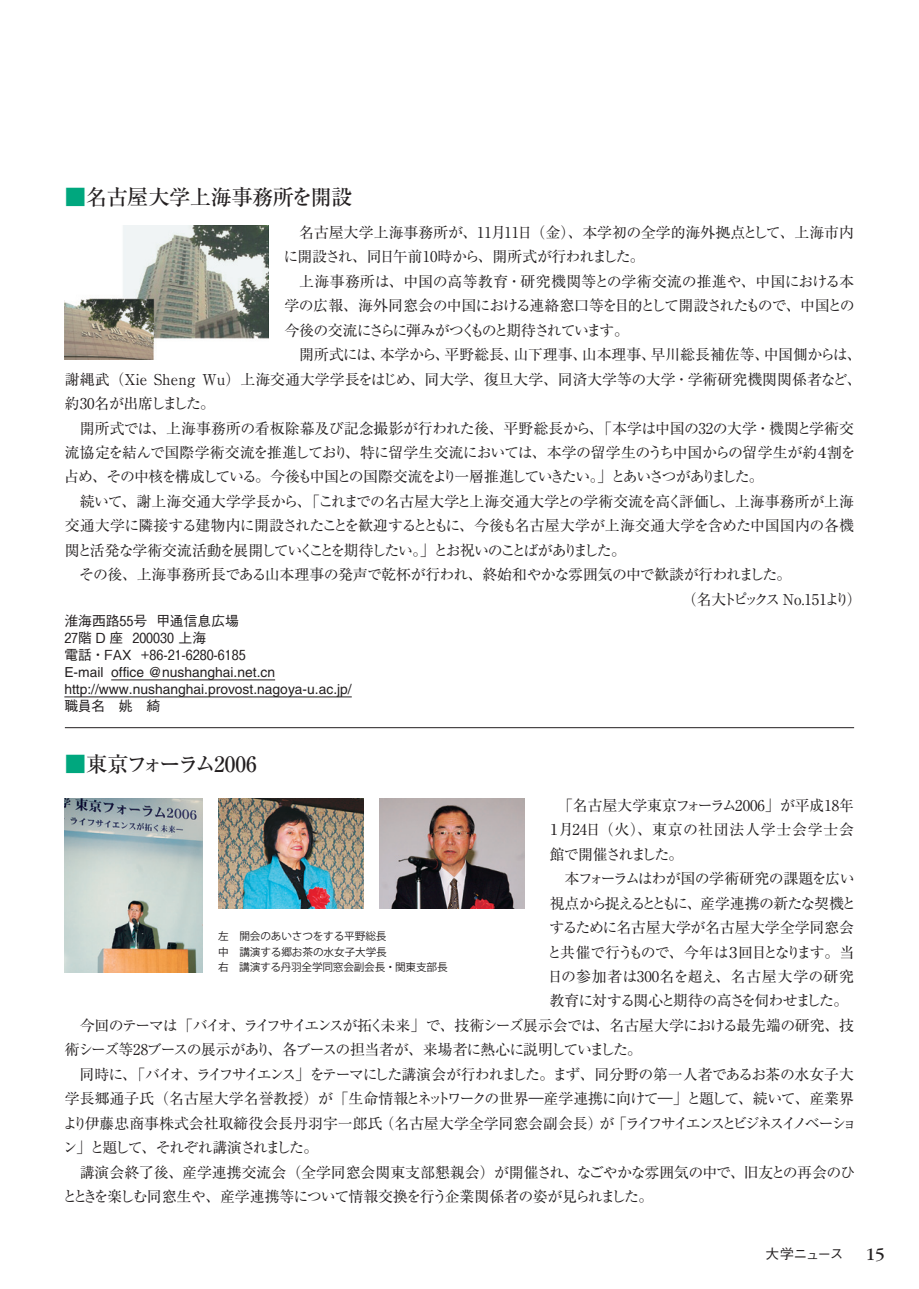
<style>
.page{position:relative;width:919px;height:1289px;background:#fff}
.page>*{position:absolute;margin:0;border:0;box-sizing:border-box;transform-origin:0 0}
.t1{font:21.3px "Ryumin Pro Medium 90 msp RKSJ H";letter-spacing:-.025em;color:#231f20}
.t2{font:21.3px "Ryumin Pro Medium 90 msp RKSJ H";letter-spacing:-.105em;color:#231f20}
.t3{font:14.85px/24.5px "Ryumin Pro Regular 90 msp RKSJ H";letter-spacing:-.04em;color:#231f20;text-align:justify}
.t4{font:14.85px/24.5px "Ryumin Pro Regular 90 msp RKSJ H";color:#231f20}
.t5{font:14.85px "Ryumin Pro Regular 90 msp RKSJ H";letter-spacing:-.065em;color:#231f20}
.t6{font:14.85px "Ryumin Pro Regular 90 msp RKSJ H";letter-spacing:-.02em;color:#231f20}
.t7{font:14.85px "Ryumin Pro Regular 90 msp RKSJ H";letter-spacing:-.09em;color:#231f20}
.t8{font:14.85px "Ryumin Pro Regular 90 msp RKSJ H";letter-spacing:.005em;color:#231f20}
.t9{font:14.85px "Ryumin Pro Regular 90 msp RKSJ H";letter-spacing:-.1em;color:#231f20}
.t10{font:14.85px "Ryumin Pro Regular 90 msp RKSJ H";letter-spacing:-.125em;color:#231f20}
.t11{font:14.85px "Ryumin Pro Regular 90 msp RKSJ H";letter-spacing:-.08em;color:#231f20}
.t12{font:14.85px "Ryumin Pro Regular 90 msp RKSJ H";letter-spacing:.015em;color:#231f20}
.t13{font:14.85px "Ryumin Pro Regular 90 msp RKSJ H";letter-spacing:-.085em;color:#231f20}
.t14{font:14.85px "Ryumin Pro Regular 90 msp RKSJ H";letter-spacing:-.23em;color:#231f20}
.t15{font:13.8px/17px "Helvetica LT Std";color:#231f20}
.t16{font:13.8px/17px "Gothic BBB Pro Medium 90 msp RKSJ H";color:#231f20}
.t17{font:10.65px/15.5px "Koz Go Std Regular 90 msp RKSJ H";letter-spacing:-.015em;color:#231f20}
.s1{color:#00a77e}
.s2{font-family:"ITC Garamond Std";font-size:18px}
</style>
<div class="page">
<img style="left:65px;top:226px;width:203px;height:134px">
<hr style="left:111px;top:679px;width:164px;height:1px;background:#231f20">
<hr style="left:64px;top:696px;width:288px;height:1px;background:#231f20">
<img style="left:218px;top:798px;width:145px;height:110px">
<img style="left:379px;top:798px;width:145px;height:110px">
<img style="left:65px;top:798px;width:137px;height:174px">
<hr style="left:65px;top:727px;width:789px;height:1px;background:#231f20">
<h1 class="t1" style="left:65px;top:189px;width:289px"><span class="s1">■</span> 名古屋大学上海事務所を開設</h1>
<p class="t4" style="left:283px;top:222px;width:572px;text-indent:16px">名古屋大学上海事務所が、11月11日（金）、本学初の全学的海外拠点として、上海市内に開設され、同日午前10時から、開所式が行われました。</p>
<p class="t3" style="left:284px;top:271px;width:571px;text-indent:15px">上海事務所は、中国の高等教育・研究機関等との学術交流の推進や、中国における本学の広報、海外同窓会の中国における連絡窓口等を目的として開設されたもので、中国との今後の交流にさらに弾みがつくものと期待されています。</p>
<p class="t3" style="left:65px;top:344px;width:798px;text-indent:234px">開所式には、本学から、平野総長、山下理事、山本理事、早川総長補佐等、中国側からは、謝縄武（Xie Sheng Wu）上海交通大学学長をはじめ、同大学、復旦大学、同済大学等の大学・学術研究機関関係者など、約30名が出席しました。</p>
<p class="t3" style="left:64px;top:418px;width:792px;text-indent:15px">開所式では、上海事務所の看板除幕及び記念撮影が行われた後、平野総長から、「本学は中国の32の大学・機関と学術交流協定を結んで国際学術交流を推進しており、特に留学生交流においては、本学の留学生のうち中国からの留学生が約４割を占め、その中核を構成している。今後も中国との国際交流をより一層推進していきたい。」とあいさつがありました。</p>
<p class="t8" style="left:80px;top:496px;width:775px">続いて、謝上海交通大学学長から、「これまでの名古屋大学と上海交通大学との学術交流を高く評価し、上海事務所が上海</p>
<p class="t6" style="left:65px;top:520px;width:790px">交通大学に隣接する建物内に開設されたことを歓迎するとともに、今後も名古屋大学が上海交通大学を含めた中国国内の各機</p>
<p class="t9" style="left:65px;top:544px;width:562px">関と活発な学術交流活動を展開していくことを期待したい。」とお祝いのことばがありました。</p>
<p class="t3" style="left:79px;top:564px;width:713px">その後、上海事務所長である山本理事の発声で乾杯が行われ、終始和やかな雰囲気の中で歓談が行われました。</p>
<p class="t14" style="left:681px;top:593px;width:181px">（名大トピックス No.151より）</p>
<p class="t16" style="left:64px;top:614px;width:183px">淮海西路55号 甲通信息広場<br>27階 D 座 200030 上海<br>電話・FAX +86-21-6280-6185</p>
<p class="t15" style="left:64px;top:664px;width:289px">E-mail office @nushanghai.net.cn http://www.nushanghai.provost.nagoya-u.ac.jp/</p>
<p class="t16" style="left:64px;top:699px;width:97px">職員名　姚　綺</p>
<h1 class="t2" style="left:65px;top:756px;width:193px"><span class="s1">■</span>東京フォーラム2006</h1>
<p class="t3" style="left:547px;top:795px;width:309px;text-indent:11px">「名古屋大学東京フォーラム2006」が平成18年１月24日（火）、東京の社団法人学士会学士会館で開催されました。</p>
<p class="t3" style="left:564px;top:868px;width:291px">本フォーラムはわが国の学術研究の課題を広い</p>
<p class="t11" style="left:549px;top:897px;width:308px">視点から捉えるとともに、産学連携の新たな契機と</p>
<p class="t4" style="left:549px;top:917px;width:306px">するために名古屋大学が名古屋大学全学同窓会</p>
<p class="t10" style="left:547px;top:946px;width:308px">と共催で行うもので、今年は３回目となります。当</p>
<p class="t12" style="left:548px;top:970px;width:308px">日の参加者は300名を超え、名古屋大学の研究</p>
<p class="t13" style="left:549px;top:995px;width:300px">教育に対する関心と期待の高さを伺わせました。</p>
<p class="t7" style="left:80px;top:1019px;width:775px">今回のテーマは「バイオ、ライフサイエンスが拓く未来」で、技術シーズ展示会では、名古屋大学における最先端の研究、技</p>
<p class="t5" style="left:65px;top:1044px;width:578px">術シーズ等28ブースの展示があり、各ブースの担当者が、来場者に熱心に説明していました。</p>
<p class="t5" style="left:80px;top:1068px;width:775px">同時に、「バイオ、ライフサイエンス」をテーマにした講演会が行われました。まず、同分野の第一人者であるお茶の水女子大</p>
<p class="t4" style="left:65px;top:1088px;width:790px">学長郷通子氏（名古屋大学名誉教授）が「生命情報とネットワークの世界―産学連携に向けて―」と題して、続いて、産業界</p>
<p class="t4" style="left:63px;top:1112px;width:795px">より伊藤忠商事株式会社取締役会長丹羽宇一郎氏（名古屋大学全学同窓会副会長）が「ライフサイエンスとビジネスイノベーショ</p>
<p class="t10" style="left:63px;top:1141px;width:257px">ン」と題して、それぞれ講演されました。</p>
<p class="t4" style="left:80px;top:1161px;width:776px">講演会終了後、産学連携交流会（全学同窓会関東支部懇親会）が開催され、なごやかな雰囲気の中で、旧友との再会のひ</p>
<p class="t3" style="left:63px;top:1186px;width:592px">とときを楽しむ同窓生や、産学連携等について情報交換を行う企業関係者の姿が見られました。</p>
<p class="t17" style="left:218px;top:930px;width:170px">左　開会のあいさつをする平野総長</p>
<p class="t17" style="left:218px;top:945px;width:231px">中　講演する郷お茶の水女子大学長<br>右　講演する丹羽全学同窓会副会長・関東支部長</p>
<p class="t16" style="left:765px;top:1246px;width:121px">大学ニュース <span class="s2">15</span></p>
</div>
